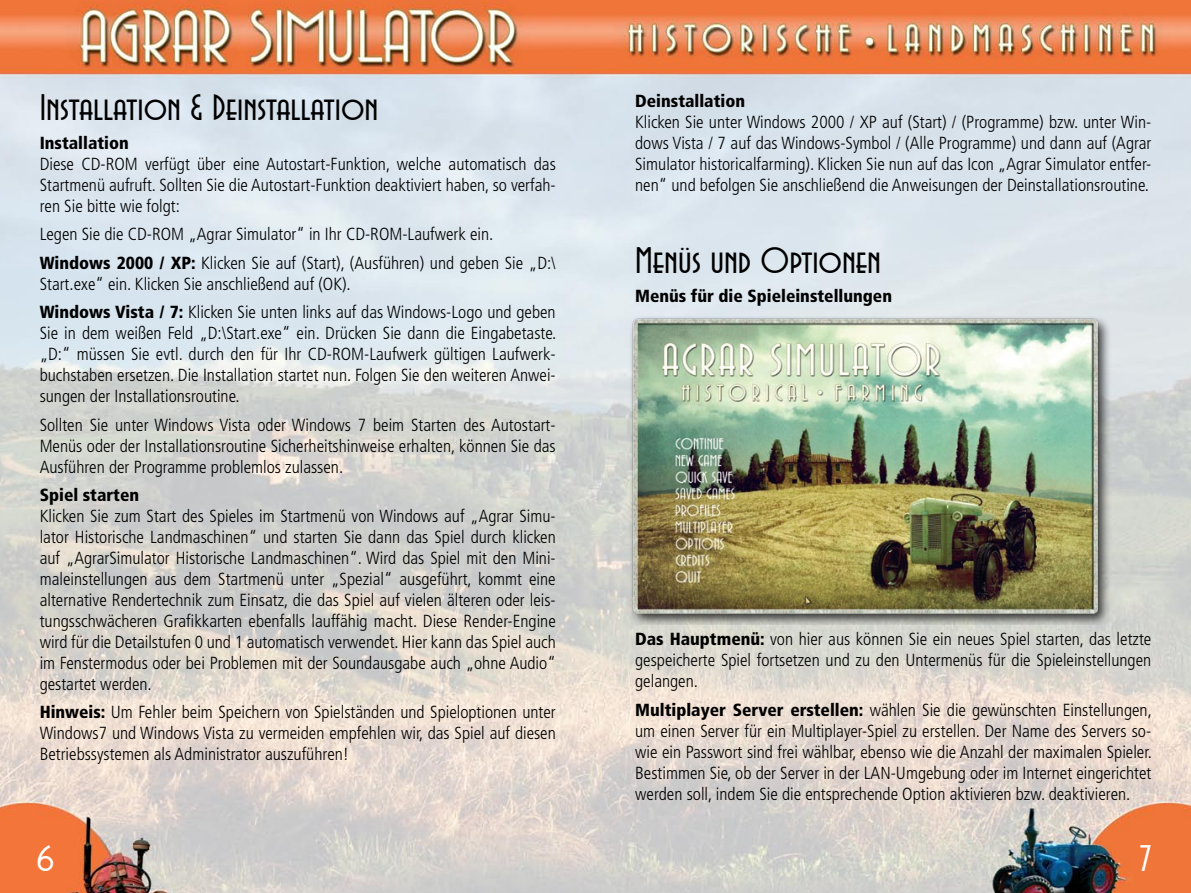
<style>
.page{position:relative;width:1191px;height:893px;background:#fff}
.page>*{position:absolute;margin:0;border:0;box-sizing:border-box;transform-origin:0 0}
.t1{font:38.5px "Avenida Let Plain";color:#000}
.t2{font:38.5px "Avenida Let Plain";color:#fff}
.t3{font:300 condensed 17.5px/21px "Frutiger";color:#000;text-align:justify}
.t4{font:900 condensed 17.5px "Frutiger";color:#000}
.s1{font-weight:900}
</style>
<div class="page">
<img style="left:0;top:0;width:1191px;height:893px">
<div style="left:628px;top:317px;width:504px;height:307px;background:#000;opacity:.75"></div>
<img style="left:626px;top:317px;width:478px;height:299px">
<h1 class="t1" style="left:40px;top:88px;width:340px">Installation &amp; Deinstallation</h1>
<p class="t4" style="left:40px;top:132px;width:91px">Installation</p>
<p class="t3" style="left:40px;top:153px;width:517px">Diese CD-ROM verfügt über eine Autostart-Funktion, welche automatisch das Startmenü aufruft. Sollten Sie die Autostart-Funktion deaktiviert haben, so verfah&shy;ren Sie bitte wie folgt:</p>
<p class="t3" style="left:40px;top:220px;width:517px;line-height:28.3px">Legen Sie die CD-ROM „Agrar Simulator“ in Ihr CD-ROM-Laufwerk ein.<br><span class="s1">Windows 2000 / XP:</span> Klicken Sie auf (Start), (Ausführen) und geben Sie „D:\</p>
<p class="t3" style="left:40px;top:270px;width:517px;line-height:28.3px">Start.exe“ ein. Klicken Sie anschließend auf (OK).<br><span class="s1">Windows Vista / 7:</span> Klicken Sie unten links auf das Windows-Logo und geben</p>
<p class="t3" style="left:40px;top:323px;width:517px;text-align:left">Sie in dem weißen Feld „D:\Start.exe“ ein. Drücken Sie dann die Eingabetaste. „D:“ müssen Sie evtl. durch den für Ihr CD-ROM-Laufwerk gültigen Laufwerk&shy;buchstaben ersetzen. Die Installation startet nun. Folgen Sie den weiteren Anwei&shy;sungen der Installationsroutine.</p>
<p class="t3" style="left:40px;top:414px;width:517px">Sollten Sie unter Windows Vista oder Windows 7 beim Starten des Autostart-Menüs oder der Installationsroutine Sicherheitshinweise erhalten, können Sie das Ausführen der Programme problemlos zulassen.</p>
<p class="t4" style="left:40px;top:484px;width:101px">Spiel starten</p>
<p class="t3" style="left:40px;top:506px;width:517px">Klicken Sie zum Start des Spieles im Startmenü von Windows auf „Agrar Simu&shy;lator Historische Landmaschinen“ und starten Sie dann das Spiel durch klicken auf „AgrarSimulator Historische Landmaschinen“. Wird das Spiel mit den Mini&shy;maleinstellungen aus dem Startmenü unter „Spezial“ ausgeführt, kommt eine alternative Rendertechnik zum Einsatz, die das Spiel auf vielen älteren oder leis&shy;tungsschwächeren Grafikkarten ebenfalls lauffähig macht. Diese Render-Engine wird für die Detailstufen 0 und 1 automatisch verwendet. Hier kann das Spiel auch im Fenstermodus oder bei Problemen mit der Soundausgabe auch „ohne Audio“ gestartet werden.</p>
<p class="t3" style="left:40px;top:702px;width:517px"><span class="s1">Hinweis:</span> Um Fehler beim Speichern von Spielständen und Spieloptionen unter Windows7 und Windows Vista zu vermeiden empfehlen wir, das Spiel auf diesen Betriebssystemen als Administrator auszuführen!</p>
<p class="t4" style="left:635px;top:91px;width:111px">Deinstallation</p>
<p class="t3" style="left:635px;top:112px;width:517px">Klicken Sie unter Windows 2000 / XP auf (Start) / (Programme) bzw. unter Win&shy;dows Vista / 7 auf das Windows-Symbol / (Alle Programme) und dann auf (Agrar Simulator historicalfarming). Klicken Sie nun auf das Icon „Agrar Simulator entfer&shy;nen“ und befolgen Sie anschließend die Anweisungen der Deinstallationsroutine.</p>
<h1 class="t1" style="left:635px;top:241px;width:247px">Menüs und Optionen</h1>
<p class="t4" style="left:635px;top:285px;width:258px">Menüs für die Spieleinstellungen</p>
<p class="t3" style="left:635px;top:629px;width:517px"><span class="s1">Das Hauptmenü:</span> von hier aus können Sie ein neues Spiel starten, das letzte gespeicherte Spiel fortsetzen und zu den Untermenüs für die Spieleinstellungen gelangen.</p>
<p class="t3" style="left:635px;top:699px;width:518px;text-align:left"><span class="s1">Multiplayer Server erstellen:</span> wählen Sie die gewünschten Einstellungen, um einen Server für ein Multiplayer-Spiel zu erstellen. Der Name des Servers so&shy;wie ein Passwort sind frei wählbar, ebenso wie die Anzahl der maximalen Spieler.<br>Bestimmen Sie, ob der Server in der LAN-Umgebung oder im Internet eingerichtet werden soll, indem Sie die entsprechende Option aktivieren bzw. deaktivieren.</p>
<h1 class="t2" style="left:36px;top:839px;width:19px">6</h1>
<h1 class="t2" style="left:1140px;top:839px;width:13px">7</h1>
</div>
